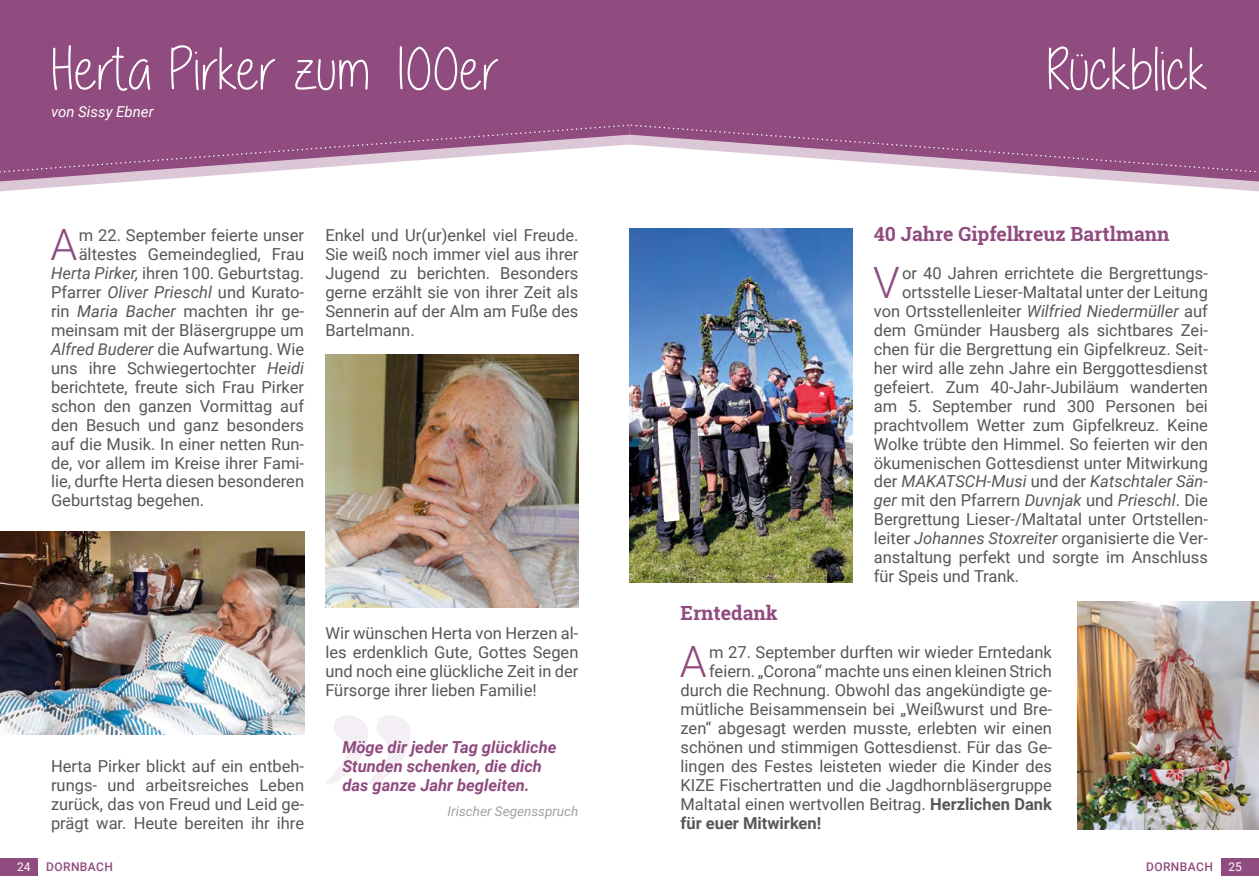
<style>
.page{position:relative;width:1259px;height:893px;background:#fff}
.page>*{position:absolute;margin:0;border:0;box-sizing:border-box;transform-origin:0 0}
.t1{font:60px "Alittlesunshine";letter-spacing:.005em;color:#fff}
.t2{font:300 43.2px "Roboto";color:#904b7f}
.t3{font:700 19.5px "Roboto Slab";color:#904b7f}
.t4{font:16.5px/18.9px "Roboto";color:#575756;text-align:justify}
.t5{font:italic 700 16.5px/19px "Roboto";color:#904b7f}
.t6{font:italic 16.5px "Roboto";color:#575756}
.t7{font:700 16.5px "Roboto";color:#575756}
.t8{font:italic 15px "Roboto";color:#fff}
.t9{font:italic 13.5px "Roboto";color:#a1a1a1}
.t10{font:500 12px "Roboto";letter-spacing:.035em;color:#904b7f}
.t11{font:12px "Roboto";color:#fff}
.s1{font-style:italic}
.s2{font-style:normal}
.s3{font-weight:700}
</style>
<div class="page">
<svg style="left:1068px;top:177px;width:191px;height:15px"></svg>
<svg style="left:326px;top:715px;width:85px;height:69px"></svg>
<svg style="left:0;top:181px;width:137px;height:11px"></svg>
<svg style="left:0;top:177px;width:191px;height:4px"></svg>
<img style="left:325px;top:355px;width:253px;height:252px">
<img style="left:0;top:532px;width:304px;height:202px">
<img style="left:629px;top:228px;width:223px;height:354px">
<img style="left:1077px;top:601px;width:182px;height:228px">
<svg style="left:0;top:0;width:1259px;height:177px;background:#9a5c8b"></svg>
<div style="left:0;top:858px;width:37px;height:17px;background:#904b7f"></div>
<div style="left:1221px;top:858px;width:38px;height:17px;background:#904b7f"></div>
<h1 class="t1" style="left:51px;top:38px;width:449px">Herta Pirker zum 100er</h1>
<p class="t8" style="left:51px;top:101px;width:104px">von Sissy Ebner</p>
<h2 class="t2" style="left:50px;top:214px;width:28px">A</h2>
<p class="t4" style="left:79px;top:225px;width:227px">m 22. September feierte unser</p>
<p class="t4" style="left:79px;top:244px;width:227px">ältestes Gemeindeglied, Frau</p>
<p class="t4" style="left:51px;top:263px;width:255px"><span class="s1">Herta Pirker,</span> ihren 100. Geburtstag.</p>
<p class="t4" style="left:51px;top:282px;width:254px">Pfarrer <span class="s1">Oliver Prieschl</span> und Kurato-</p>
<p class="t4" style="left:51px;top:301px;width:255px">rin <span class="s1">Maria Bacher</span> machten ihr ge-</p>
<p class="t4" style="left:51px;top:320px;width:254px">meinsam mit der Bläsergruppe um</p>
<p class="t4" style="left:51px;top:339px;width:255px"><span class="s1">Alfred Buderer</span> die Aufwartung. Wie</p>
<p class="t4" style="left:51px;top:358px;width:254px">uns ihre Schwiegertochter <span class="s1">Heidi</span></p>
<p class="t4" style="left:51px;top:377px;width:254px">berichtete, freute sich Frau Pirker</p>
<p class="t4" style="left:51px;top:396px;width:254px">schon den ganzen Vormittag auf</p>
<p class="t4" style="left:51px;top:415px;width:255px">den Besuch und ganz besonders</p>
<p class="t4" style="left:51px;top:434px;width:254px">auf die Musik. In einer netten Run-</p>
<p class="t4" style="left:51px;top:453px;width:255px">de, vor allem im Kreise ihrer Fami-</p>
<p class="t4" style="left:51px;top:472px;width:254px">lie, durfte Herta diesen besonderen</p>
<p class="t4" style="left:51px;top:490px;width:155px">Geburtstag begehen.</p>
<p class="t4" style="left:325px;top:225px;width:255px">Enkel und Ur(ur)enkel viel Freude.<br>Sie weiß noch immer viel aus ihrer Jugend zu berichten. Besonders gerne erzählt sie von ihrer Zeit als Sennerin auf der Alm am Fuße des Bartelmann.</p>
<p class="t4" style="left:51px;top:756px;width:255px">Herta Pirker blickt auf ein entbeh&shy;rungs- und arbeitsreiches Leben zurück, das von Freud und Leid ge&shy;prägt war. Heute bereiten ihr ihre</p>
<p class="t4" style="left:325px;top:623px;width:255px">Wir wünschen Herta von Herzen al&shy;les erdenklich Gute, Gottes Segen und noch eine glückliche Zeit in der Fürsorge ihrer lieben Familie!</p>
<p class="t5" style="left:342px;top:737px;width:216px">Möge dir jeder Tag glückliche<br>Stunden schenken, die dich das ganze Jahr begleiten.</p>
<p class="t9" style="left:448px;top:802px;width:132px">Irischer Segensspruch</p>
<h1 class="t1" style="left:1046px;top:38px;width:163px">Rückblick</h1>
<p class="t3" style="left:874px;top:220px;width:297px">40 Jahre Gipfelkreuz Bartlmann</p>
<h2 class="t2" style="left:873px;top:252px;width:28px">V</h2>
<p class="t4" style="left:902px;top:263px;width:307px">or 40 Jahren errichtete die Bergrettungs-</p>
<p class="t4" style="left:902px;top:282px;width:307px">ortsstelle Lieser-Maltatal unter der Leitung</p>
<p class="t4" style="left:874px;top:301px;width:335px">von Ortsstellenleiter <span class="s1">Wilfried Niedermüller</span> auf</p>
<p class="t4" style="left:874px;top:320px;width:335px">dem Gmünder Hausberg als sichtbares Zei-</p>
<p class="t4" style="left:874px;top:339px;width:335px">chen für die Bergrettung ein Gipfelkreuz. Seit-</p>
<p class="t4" style="left:874px;top:358px;width:336px">her wird alle zehn Jahre ein Berggottesdienst</p>
<p class="t4" style="left:874px;top:377px;width:335px">gefeiert. Zum 40-Jahr-Jubiläum wanderten</p>
<p class="t4" style="left:874px;top:396px;width:335px">am 5. September rund 300 Personen bei</p>
<p class="t4" style="left:874px;top:415px;width:335px">prachtvollem Wetter zum Gipfelkreuz. Keine</p>
<p class="t4" style="left:874px;top:434px;width:335px">Wolke trübte den Himmel. So feierten wir den</p>
<p class="t4" style="left:874px;top:453px;width:335px">ökumenischen Gottesdienst unter Mitwirkung</p>
<p class="t6" style="left:874px;top:470px;width:335px"><span class="s2">der</span> MAKATSCH-Musi <span class="s2">und der</span> Katschtaler Sän-</p>
<p class="t4" style="left:874px;top:490px;width:336px"><span class="s1">ger</span> mit den Pfarrern <span class="s1">Duvnjak</span> und <span class="s1">Prieschl</span>. Die</p>
<p class="t4" style="left:874px;top:509px;width:335px">Bergrettung Lieser-/Maltatal unter Ortstellen-</p>
<p class="t4" style="left:874px;top:528px;width:335px">leiter <span class="s1">Johannes Stoxreiter</span> organisierte die Ver-</p>
<p class="t4" style="left:874px;top:547px;width:336px">anstaltung perfekt und sorgte im Anschluss</p>
<p class="t4" style="left:874px;top:566px;width:147px">für Speis und Trank.</p>
<p class="t3" style="left:680px;top:600px;width:99px">Erntedank</p>
<h2 class="t2" style="left:680px;top:632px;width:28px">A</h2>
<p class="t4" style="left:709px;top:642px;width:344px">m 27. September durften wir wieder Erntedank</p>
<p class="t4" style="left:709px;top:661px;width:344px">feiern. „Corona“ machte uns einen kleinen Strich</p>
<p class="t4" style="left:680px;top:680px;width:373px">durch die Rechnung. Obwohl das angekündigte ge-</p>
<p class="t4" style="left:680px;top:699px;width:373px">mütliche Beisammensein bei „Weißwurst und Bre-</p>
<p class="t4" style="left:680px;top:718px;width:373px">zen“ abgesagt werden musste, erlebten wir einen</p>
<p class="t4" style="left:680px;top:737px;width:373px">schönen und stimmigen Gottesdienst. Für das Ge-</p>
<p class="t4" style="left:680px;top:756px;width:373px">lingen des Festes leisteten wieder die Kinder des</p>
<p class="t4" style="left:680px;top:775px;width:373px">KIZE Fischertratten und die Jagdhornbläsergruppe</p>
<p class="t4" style="left:680px;top:794px;width:373px">Maltatal einen wertvollen Beitrag. <span class="s3">Herzlichen Dank</span></p>
<p class="t7" style="left:680px;top:812px;width:142px">für euer Mitwirken!</p>
<p class="t11" style="left:17px;top:858px;width:15px">24</p>
<p class="t10" style="left:46px;top:858px;width:68px">DORNBACH</p>
<p class="t10" style="left:1146px;top:858px;width:68px">DORNBACH</p>
<p class="t11" style="left:1228px;top:858px;width:15px">25</p>
</div>
